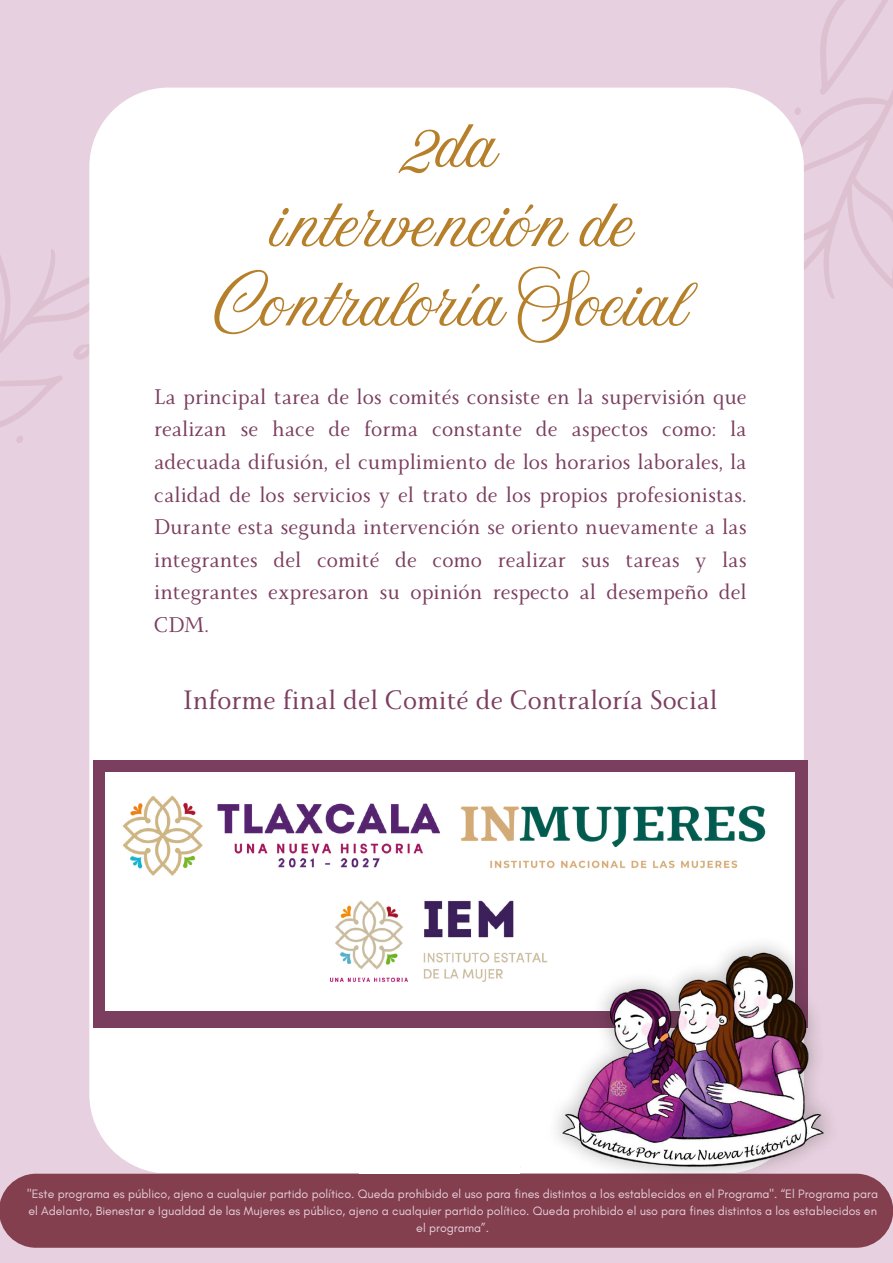
<style>
.page{position:relative;width:893px;height:1263px;background:#e7d0df}
.page>*{position:absolute;margin:0;border:0;box-sizing:border-box;transform-origin:0 0}
.t1{font:56.78px/79.3px "Amoresa";color:#b67f2a;text-align:center}
.t2{font:29.7px "Monterchi Serif";color:#7b3e5f}
.t3{font:23.7px/32.6px "Monterchi Serif";color:#7b3e5f;text-align:justify}
.t4{font:12.38px/16.9px "Glacial Indifference";color:#e7d0df;text-align:center}
</style>
<div class="page">
<svg style="left:804px;top:0;width:89px;height:299px"></svg>
<svg style="left:0;top:249px;width:89px;height:194px"></svg>
<div style="left:89px;top:88px;width:715px;height:1085px;background:#fff"></div>
<div style="left:0;top:1174px;width:893px;height:74px;background:#833f4d"></div>
<div style="left:93px;top:760px;width:714px;height:268px;background:#7b3e5f"></div>
<div style="left:105px;top:772px;width:690px;height:238px;background:#fff"></div>
<img style="left:122px;top:795px;width:318px;height:81px">
<img style="left:460px;top:805px;width:306px;height:63px">
<img style="left:330px;top:900px;width:217px;height:81px">
<img style="left:547px;top:913px;width:292px;height:293px">
<div style="left:359px;top:1059px;width:161px;height:114px;background:#fff"></div>
<h1 class="t1" style="left:214px;top:108px;width:473px">2da<br>intervención de<br>Contraloría Social</h1>
<p class="t3" style="left:154px;top:384px;width:594px">La principal tarea de los comités consiste en la supervisión que realizan se hace de forma constante de aspectos como: la adecuada difusión, el cumplimiento de los horarios laborales, la calidad de los servicios y el trato de los propios profesionistas.<br>Durante esta segunda intervención se oriento nuevamente a las integrantes del comité de como realizar sus tareas y las integrantes expresaron su opinión respecto al desempeño del CDM.</p>
<p class="t2" style="left:183px;top:685px;width:536px">Informe final del Comité de Contraloría Social</p>
<p class="t4" style="left:27px;top:1185px;width:852px">"Este programa es público, ajeno a cualquier partido político. Queda prohibido el uso para fines distintos a los establecidos en el Programa". “El Programa para el Adelanto, Bienestar e Igualdad de las Mujeres es público, ajeno a cualquier partido político. Queda prohibido el uso para fines distintos a los establecidos en el programa”.</p>
</div>
